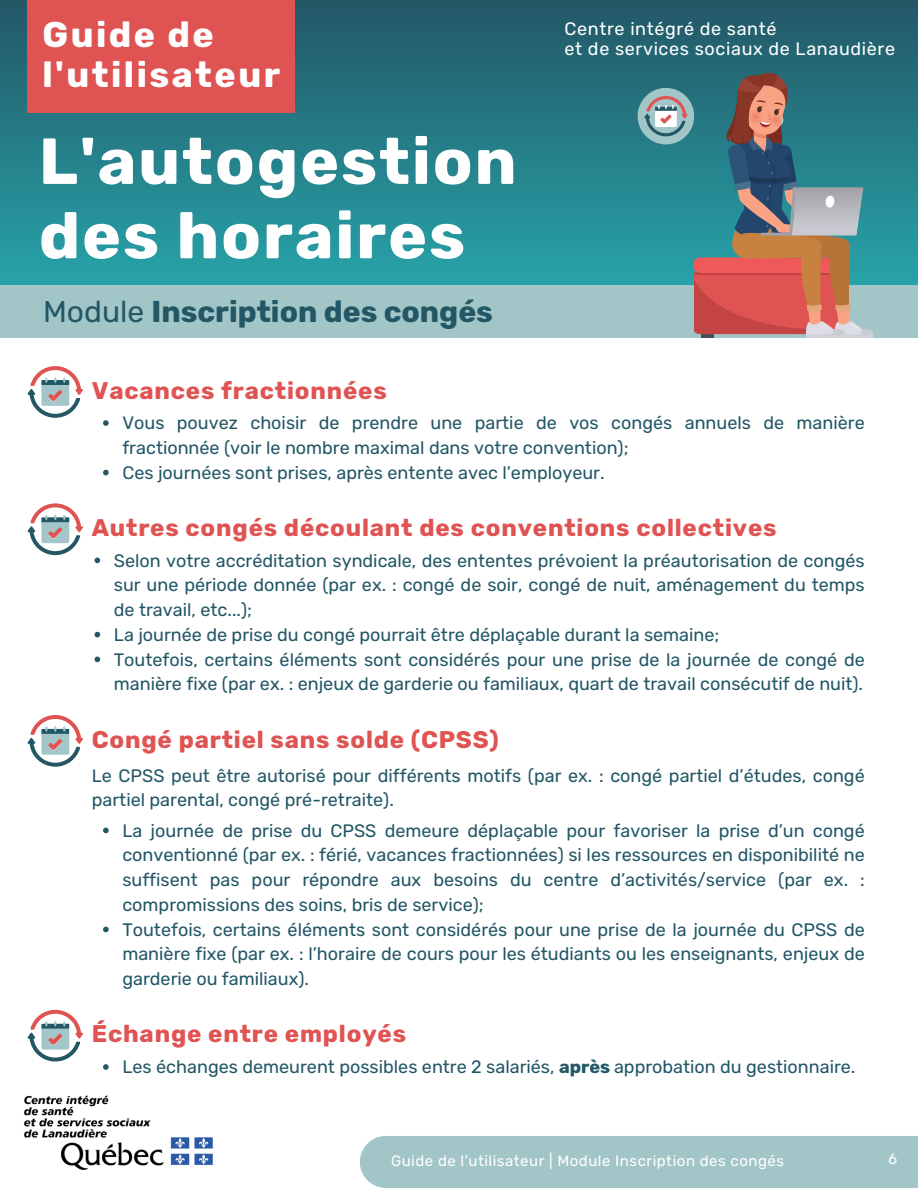
<style>
.page{position:relative;width:918px;height:1188px;background:#fff}
.page>*{position:absolute;margin:0;border:0;box-sizing:border-box;transform-origin:0 0}
.t1{font:700 65.1px/74.4px "Rubik";letter-spacing:.03em;color:#fff}
.t2{font:700 35.55px/40px "Rubik";letter-spacing:.07em;color:#fff}
.t3{font:700 30px "Rubik";color:#235766}
.t4{font:700 24px "Rubik";letter-spacing:.035em;color:#e05353}
.t5{font:18px/24.8px "Rubik";color:#235766;text-align:justify}
.t6{font:18px/20.2px "Rubik";letter-spacing:.035em;color:#fff}
.t7{font:15px "Rubik";letter-spacing:.035em;color:#fff}
.s1{font-weight:400}
.s2{font-weight:700}
</style>
<div class="page">
<svg style="left:0;top:0;width:918px;height:286px;background:#257f89"></svg>
<div style="left:0;top:286px;width:918px;height:52px;background:#a2c5c7"></div>
<div style="left:27px;top:0;width:268px;height:113px;background:#e05353"></div>
<div style="left:638px;top:88px;width:56px;height:56px;background:#a2c5c7;border-radius:50%"></div>
<svg style="left:644px;top:96px;width:44px;height:40px"></svg>
<div style="left:701px;top:332px;width:13px;height:6px;background:#454d56"></div>
<hr style="left:835px;top:335px;width:38px;height:3px;background:#d0d1d8">
<hr style="left:806px;top:335px;width:39px;height:3px;background:#d0d1d8">
<svg style="left:694px;top:67px;width:181px;height:268px;background:#757777"></svg>
<svg style="left:27px;top:503px;width:56px;height:52px"></svg>
<svg style="left:95px;top:558px;width:5px;height:5px"></svg>
<svg style="left:95px;top:632px;width:5px;height:5px"></svg>
<svg style="left:95px;top:657px;width:5px;height:5px"></svg>
<svg style="left:27px;top:366px;width:56px;height:52px"></svg>
<svg style="left:103px;top:420px;width:6px;height:6px"></svg>
<svg style="left:103px;top:470px;width:6px;height:5px"></svg>
<svg style="left:27px;top:715px;width:56px;height:52px"></svg>
<svg style="left:103px;top:828px;width:6px;height:5px"></svg>
<svg style="left:103px;top:927px;width:6px;height:5px"></svg>
<svg style="left:27px;top:1010px;width:56px;height:51px"></svg>
<svg style="left:103px;top:1064px;width:6px;height:6px"></svg>
<div style="left:360px;top:1136px;width:558px;height:52px;background:#a2c5c7"></div>
<img style="left:23px;top:1095px;width:190px;height:75px">
<p class="t2" style="left:42px;top:15px;width:239px">Guide de l'utilisateur</p>
<p class="t6" style="left:565px;top:18px;width:332px">Centre intégré de santé<br>et de services sociaux de Lanaudière</p>
<h5 class="t1" style="left:39px;top:124px;width:479px">L'autogestion des horaires</h5>
<h2 class="t3" style="left:43px;top:294px;width:451px"><span class="s1">Module</span> Inscription des congés</h2>
<h5 class="t4" style="left:92px;top:376px;width:297px">Vacances fractionnées</h5>
<h5 class="t5" style="left:122px;top:411px;width:744px">Vous pouvez choisir de prendre une partie de vos congés annuels de manière fractionnée (voir le nombre maximal dans votre convention);</h5>
<p class="t5" style="left:122px;top:460px;width:484px">Ces journées sont prises, après entente avec l’employeur.</p>
<h1 class="t4" style="left:92px;top:514px;width:686px">Autres congés découlant des conventions collectives</h1>
<h3 class="t5" style="left:114px;top:548px;width:752px">Selon votre accréditation syndicale, des ententes prévoient la préautorisation de congés sur une période donnée (par ex. : congé de soir, congé de nuit, aménagement du temps de travail, etc...);</h3>
<p class="t5" style="left:114px;top:622px;width:607px">La journée de prise du congé pourrait être déplaçable durant la semaine;</p>
<h4 class="t5" style="left:114px;top:647px;width:752px">Toutefois, certains éléments sont considérés pour une prise de la journée de congé de manière fixe (par ex. : enjeux de garderie ou familiaux, quart de travail consécutif de nuit).</h4>
<h4 class="t4" style="left:92px;top:725px;width:409px">Congé partiel sans solde (CPSS)</h4>
<h5 class="t5" style="left:92px;top:763px;width:775px">Le CPSS peut être autorisé pour différents motifs (par ex. : congé partiel d’études, congé partiel parental, congé pré-retraite).</h5>
<h5 class="t5" style="left:122px;top:818px;width:744px">La journée de prise du CPSS demeure déplaçable pour favoriser la prise d’un congé conventionné (par ex. : férié, vacances fractionnées) si les ressources en disponibilité ne suffisent pas pour répondre aux besoins du centre d’activités/service (par ex. : compromissions des soins, bris de service);</h5>
<h5 class="t5" style="left:122px;top:917px;width:744px">Toutefois, certains éléments sont considérés pour une prise de la journée du CPSS de manière fixe (par ex. : l’horaire de cours pour les étudiants ou les enseignants, enjeux de garderie ou familiaux).</h5>
<p class="t4" style="left:92px;top:1020px;width:316px">Échange entre employés</p>
<h4 class="t5" style="left:122px;top:1055px;width:735px">Les échanges demeurent possibles entre 2 salariés, <span class="s2">après</span> approbation du gestionnaire.</h4>
<h4 class="t7" style="left:391px;top:1152px;width:395px">Guide de l'utilisateur | Module Inscription des congés</h4>
<p class="t7" style="left:888px;top:1150px;width:11px">6</p>
<h5 class="t7" style="left:888px;top:1150px;width:11px">3</h5>
</div>
